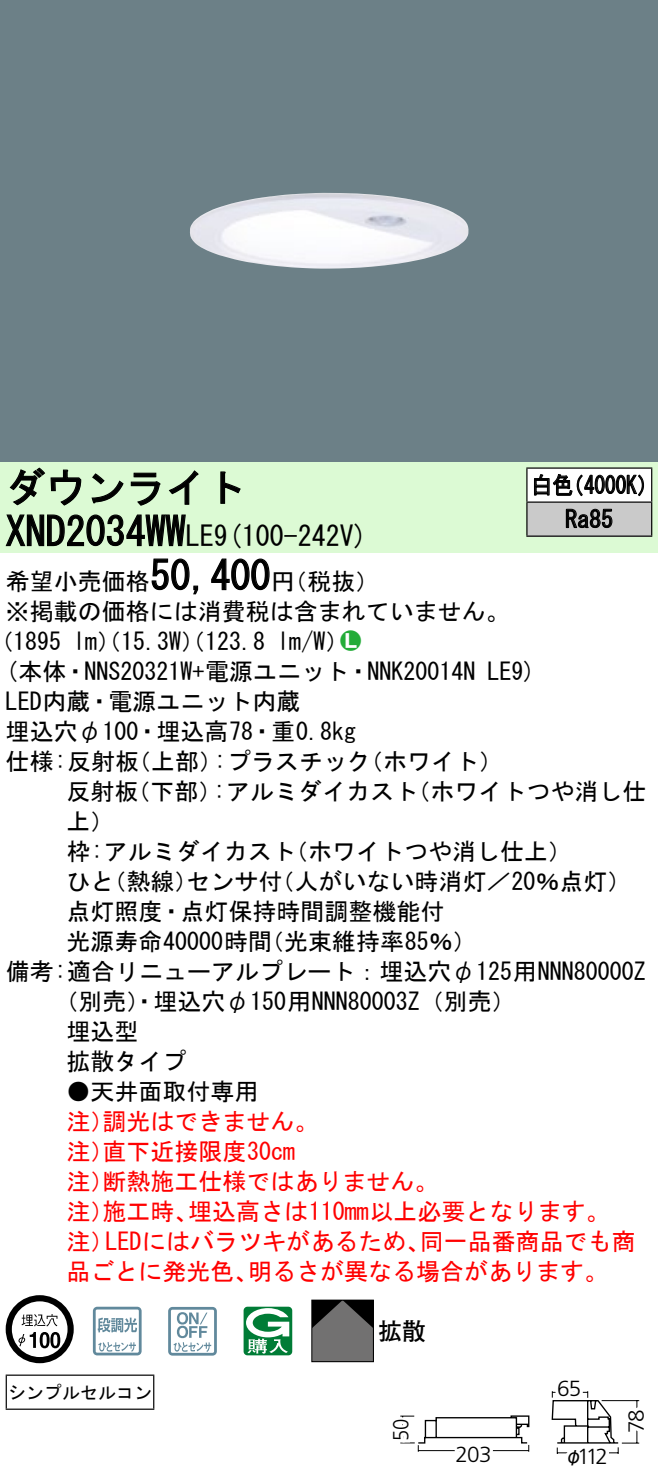
<style>
.page{position:relative;width:658px;height:1484px;background:#fff}
.page>*{position:absolute;margin:0;border:0;box-sizing:border-box;transform-origin:0 0}
.t1{font:40px "MS Gothic";color:#000}
.t2{font:28px "MS Gothic";color:#000}
.t3{font:24px/30px "MS Gothic";color:#000}
.t4{font:24px/30px "MS Gothic";color:#f00}
.t5{font:24px/34px "MS Gothic";color:#000;scale:.88 1}
.t6{font:24px "Ford Classification 1";color:#23ac38}
.t7{font:23.6px "Futo Go B101 Bold 83 pv RKSJ H";color:#000}
.t8{font:300 22px "Frutiger LT Std";letter-spacing:-.045em;color:#000}
.t9{font:300 22px "Frutiger LT Std";letter-spacing:-.045em;color:#000;scale:.93 1}
.t10{font:18px "MS Gothic";color:#000}
.t11{font:18px "Gothic MB101 Pro Regular 90 pv RKSJ H";color:#000}
.s1{font-size:28px}
.s2{color:#fff}
</style>
<div class="page">
<div style="left:0;top:0;width:658px;height:462px;background:#6c8087"></div>
<img style="left:190px;top:193px;width:278px;height:76px">
<div style="left:0;top:462px;width:658px;height:90px;background:#dcfad4"></div>
<svg style="left:9px;top:467px;width:73px;height:39px"></svg>
<svg style="left:91px;top:473px;width:33px;height:30px"></svg>
<svg style="left:130px;top:472px;width:30px;height:34px"></svg>
<svg style="left:168px;top:470px;width:30px;height:35px"></svg>
<svg style="left:220px;top:471px;width:21px;height:33px"></svg>
<svg style="left:5px;top:514px;width:181px;height:33px"></svg>
<svg style="left:151px;top:558px;width:48px;height:37px"></svg>
<svg style="left:211px;top:558px;width:59px;height:32px"></svg>
<svg style="left:6px;top:1295px;width:68px;height:68px"></svg>
<svg style="left:40px;top:1331px;width:10px;height:17px"></svg>
<svg style="left:50px;top:1331px;width:10px;height:17px"></svg>
<svg style="left:93px;top:1306px;width:49px;height:49px"></svg>
<svg style="left:168px;top:1306px;width:49px;height:49px"></svg>
<svg style="left:243px;top:1306px;width:49px;height:49px"></svg>
<svg style="left:313px;top:1301px;width:59px;height:59px;background:#595858"></svg>
<div style="left:311px;top:1299px;width:63px;height:63px;border:1px solid #000"></div>
<hr style="left:6px;top:1374px;width:148px;height:1px;background:#000">
<hr style="left:6px;top:1375px;width:1px;height:33px;background:#000">
<hr style="left:153px;top:1375px;width:1px;height:33px;background:#000">
<hr style="left:6px;top:1408px;width:148px;height:1px;background:#000">
<div style="left:527px;top:468px;width:124px;height:34px;background:#fff"></div>
<div style="left:527px;top:502px;width:124px;height:34px;background:#cacaca"></div>
<hr style="left:526px;top:467px;width:126px;height:2px;background:#000">
<hr style="left:526px;top:468px;width:1px;height:33px;background:#000">
<hr style="left:651px;top:468px;width:1px;height:33px;background:#000">
<hr style="left:526px;top:501px;width:126px;height:2px;background:#000">
<hr style="left:526px;top:502px;width:1px;height:33px;background:#000">
<hr style="left:651px;top:502px;width:1px;height:33px;background:#000">
<hr style="left:526px;top:535px;width:126px;height:2px;background:#000">
<svg style="left:534px;top:474px;width:110px;height:23px"></svg>
<svg style="left:565px;top:508px;width:47px;height:20px"></svg>
<svg style="left:400px;top:1391px;width:240px;height:63px"></svg>
<h1 class="t1" style="left:6px;top:467px;width:242px">ダウンライト</h1>
<p class="t2" style="left:214px;top:522px;width:155px">(9 100-242 (V</p>
<h1 class="t1" style="left:6px;top:511px;width:210px">XND2034WW<span class="s1">LE</span></h1>
<h1 class="t1" style="left:150px;top:555px;width:121px">50,400</h1>
<p class="t3" style="left:6px;top:566px;width:505px">希望小売価格<br>※掲載の価格には消費税は含まれていません。</p>
<p class="t6" style="left:340px;top:629px;width:22px">2<span class="s2">7</span></p>
<p class="t3" style="left:271px;top:566px;width:109px">（円税抜(</p>
<p class="t3" style="left:277px;top:626px;width:73px">l m (W/</p>
<p class="t3" style="left:-11px;top:626px;width:74px">（1895</p>
<p class="t3" style="left:73px;top:626px;width:193px">lm）（15.3 ）（W 123.8</p>
<p class="t5" style="left:565px;top:468px;width:56px;text-indent:-34px">白色<br>Ra85</p>
<p class="t5" style="left:563px;top:468px;width:110px">（4000 (K</p>
<p class="t3" style="left:6px;top:656px;width:471px">(本体・NNS20321 +W 電源ユニット・NNK20014N</p>
<p class="t3" style="left:6px;top:686px;width:296px">LED内蔵・電源ユニット内蔵</p>
<p class="t3" style="left:6px;top:716px;width:352px">埋込穴φ100・埋込高78・重0.8kg</p>
<p class="t3" style="left:359px;top:746px;width:145px">（ホワイト(</p>
<p class="t3" style="left:487px;top:656px;width:50px">LE (9</p>
<p class="t3" style="left:214px;top:746px;width:158px">:プラスチック</p>
<p class="t3" style="left:6px;top:746px;width:135px">仕様:反射板</p>
<p class="t3" style="left:127px;top:746px;width:97px">（上部）</p>
<p class="t3" style="left:66px;top:776px;width:73px">反射板上(</p>
<p class="t3" style="left:126px;top:776px;width:97px">（下部）</p>
<p class="t3" style="left:213px;top:776px;width:206px">:アルミダイカスト</p>
<p class="t3" style="left:406px;top:776px;width:241px">（ホワイトつや消し仕</p>
<p class="t3" style="left:270px;top:836px;width:362px;text-indent:-204px">枠:アルミダイカスト<br>（人がいない時消灯／20％点灯(</p>
<p class="t3" style="left:284px;top:836px;width:290px">（ホワイトつや消し仕上(</p>
<p class="t3" style="left:102px;top:866px;width:97px">（熱線）</p>
<p class="t3" style="left:186px;top:866px;width:97px">センサ付</p>
<p class="t3" style="left:66px;top:866px;width:49px">ひと</p>
<p class="t3" style="left:66px;top:896px;width:379px">点灯照度・点灯保持時間調整機能付</p>
<p class="t3" style="left:260px;top:926px;width:218px">（光束維持率85％(</p>
<p class="t3" style="left:66px;top:926px;width:207px">光源寿命40000時間</p>
<p class="t3" style="left:6px;top:956px;width:641px">備考:適合リニューアルプレート：埋込穴φ125用NNN80000Z</p>
<p class="t3" style="left:54px;top:986px;width:463px">（別売）・埋込穴φ150用NNN80003 （Z 別売(</p>
<p class="t3" style="left:66px;top:1016px;width:74px">埋込型</p>
<p class="t3" style="left:66px;top:1046px;width:121px">拡散タイプ</p>
<p class="t3" style="left:66px;top:1076px;width:194px">●天井面取付専用</p>
<p class="t4" style="left:102px;top:1106px;width:217px">調光はできません。</p>
<p class="t4" style="left:102px;top:1106px;width:194px;text-indent:-36px">注）<br>直下近接限度30cm</p>
<p class="t4" style="left:102px;top:1136px;width:337px;text-indent:-36px">注）<br>断熱施工仕様ではありません。</p>
<p class="t4" style="left:66px;top:1166px;width:49px">注）</p>
<p class="t4" style="left:188px;top:1196px;width:423px">埋込高さは110mm以上必要となります。</p>
<p class="t4" style="left:102px;top:1196px;width:97px">施工時、</p>
<p class="t4" style="left:66px;top:1196px;width:49px">注）</p>
<p class="t4" style="left:66px;top:1226px;width:49px">注）</p>
<p class="t4" style="left:105px;top:1226px;width:326px">LEDにはバラツキがあるため、</p>
<p class="t4" style="left:420px;top:1226px;width:217px">同一品番商品でも商</p>
<p class="t4" style="left:66px;top:1256px;width:194px">品ごとに発光色、</p>
<p class="t4" style="left:248px;top:1256px;width:362px">明るさが異なる場合があります。</p>
<p class="t10" style="left:8px;top:1383px;width:146px">シンプルセルコン</p>
<p class="t7" style="left:378px;top:1317px;width:49px">拡散</p>
<p class="t8" style="left:557px;top:1376px;width:26px">65</p>
<p class="t9" style="left:388px;top:1441px;width:25px;rotate:-90deg">50</p>
<p class="t8" style="left:623px;top:1433px;width:26px;rotate:-90deg">78</p>
<p class="t8" style="left:577px;top:1443px;width:32px">112</p>
<p class="t8" style="left:455px;top:1441px;width:37px">203</p>
<p class="t11" style="left:564px;top:1441px;width:19px">φ</p>
</div>
